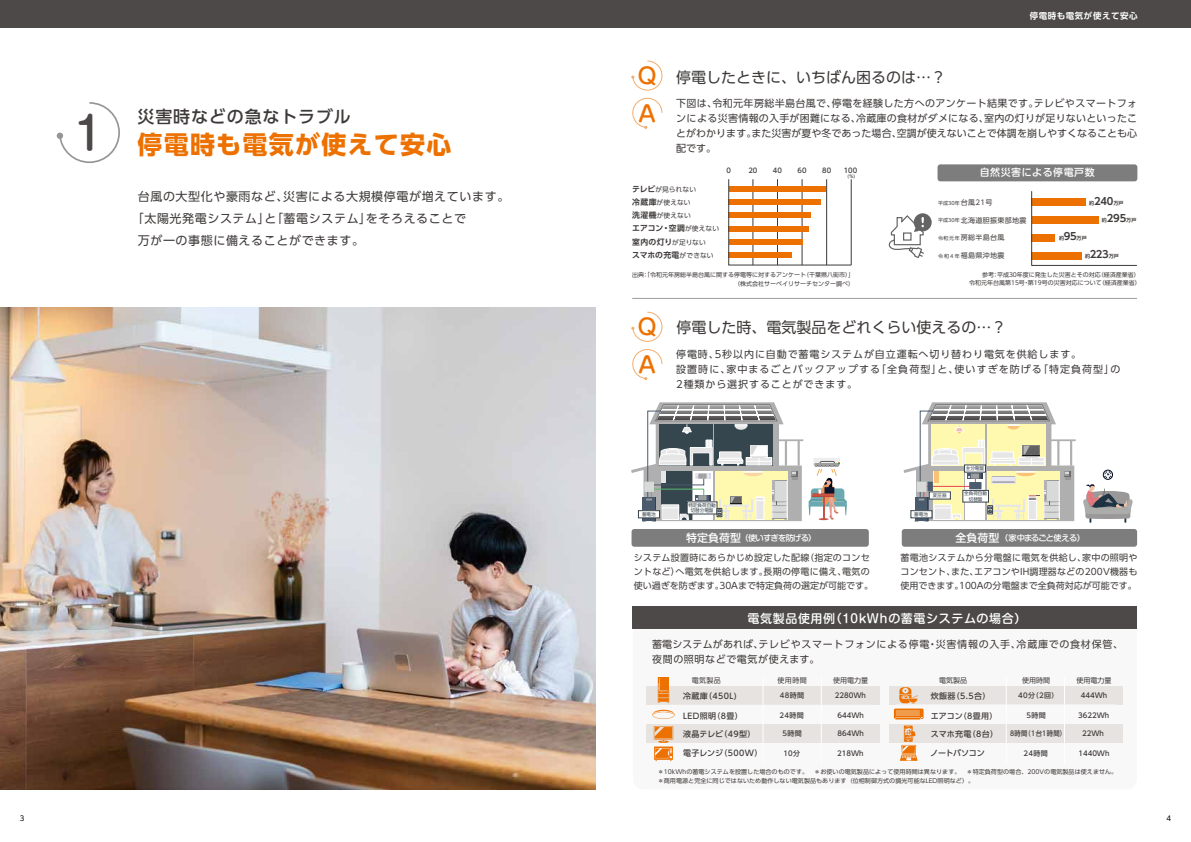
<style>
.page{position:relative;width:1191px;height:842px;background:#fff}
.page>*{position:absolute;margin:0;border:0;box-sizing:border-box;transform-origin:0 0}
.t1{font:500 44.2px "Shin M Go Pro";color:#4c4948}
.t2{font:700 25px "UD Shin Go Pro";letter-spacing:.05em;color:#ed7100}
.t3{font:500 21.7px "Shin M Go Pro";color:#ed7100}
.t4{font:500 17px "UD Shin Go Pro";letter-spacing:.05em;color:#3e3a39}
.t5{font:15px "UD Shin Go Pro";color:#3e3a39}
.t6{font:12px "UD Shin Go Pro";letter-spacing:.05em;color:#3e3a39}
.t7{font:500 12px "Shin M Go Pro";letter-spacing:.05em;color:#fff}
.t8{font:10px/15px "UD Shin Go Pro";letter-spacing:.07em;color:#3e3a39;text-align:justify}
.t9{font:10px/15px "UD Shin Go Pro";letter-spacing:.09em;color:#3e3a39}
.t10{font:500 10px "Shin M Go Pro";letter-spacing:.05em;color:#fff}
.t11{font:9px/14px "UD Shin Go Pro";letter-spacing:.02em;color:#3e3a39;text-align:justify}
.t12{font:700 8.5px "UD Shin Go Pro De";letter-spacing:.06em;color:#fff}
.t13{font:500 8.2px "Shin M Go Pro";letter-spacing:-.085em;color:#fff}
.t14{font:500 8px "UD Shin Go Pro";letter-spacing:.05em;color:#3e3a39}
.t15{font:500 8px "UD Shin Go Pro";letter-spacing:-.015em;color:#3e3a39}
.t16{font:700 7.9px/13.3px "UD Shin Go Pro De";color:#3e3a39}
.t17{font:7.1px "UD Shin Go Pro";color:#000}
.t18{font:500 7px "UD Shin Go Pro";color:#3e3a39}
.t19{font:7px "UD Shin Go Pro";letter-spacing:.05em;color:#3e3a39}
.t20{font:500 7px "UD Shin Go Pro";letter-spacing:.05em;color:#3e3a39;scale:.9 1}
.t21{font:500 6.8px "UD Shin Go Pro";letter-spacing:.015em;color:#3e3a39}
.t22{font:6.7px/13.2px "UD Shin Go Pro";letter-spacing:.01em;color:#3e3a39}
.t23{font:6px/9px "UD Shin Go Pro";letter-spacing:.005em;color:#3e3a39;text-align:right}
.t24{font:700 5px "UD Shin Go Pro De";letter-spacing:.015em;color:#3e3a39}
.t25{font:5px "UD Shin Go Pro";color:#3e3a39}
.t26{font:4.6px/5.5px "UD Shin Go Pro";color:#364249;text-align:center}
.t27{font:500 4.5px "UD Shin Go Pro";color:#3e3a39}
.s1{font-family:"Shin M Go Pro";font-weight:500;font-size:21.7px;color:#ed7100}
.s2{font-family:"UD Shin Go Pro De";font-weight:700;font-size:7.9px}
.s3{font-family:"UD Shin Go Pro";font-weight:400;font-size:6.7px}
.s4{font-size:7px}
.s5{font-size:10px}
.s6{font-size:5px}
.s7{font-size:11px}
</style>
<div class="page">
<img style="left:0;top:308px;width:595px;height:481px">
<div style="left:0;top:0;width:1191px;height:28px;background:#4c4948"></div>
<svg style="left:646px;top:677px;width:477px;height:66px"></svg>
<svg style="left:59px;top:102px;width:61px;height:62px"></svg>
<div style="left:57px;top:132px;width:6px;height:7px;background:#969697;border-radius:50%"></div>
<svg style="left:631px;top:60px;width:32px;height:31px"></svg>
<svg style="left:632px;top:97px;width:31px;height:32px"></svg>
<svg style="left:888px;top:213px;width:43px;height:45px"></svg>
<svg style="left:728px;top:179px;width:124px;height:87px"></svg>
<hr style="left:632px;top:298px;width:505px;height:1px;background:#9d9d9e">
<div style="left:646px;top:686px;width:234px;height:18px;background:#e7e3e0"></div>
<div style="left:646px;top:705px;width:234px;height:19px;background:#f9f8f8;border-radius:9px"></div>
<div style="left:646px;top:724px;width:234px;height:18px;background:#e7e3e0"></div>
<div style="left:646px;top:744px;width:234px;height:19px;background:#f9f8f8;border-radius:9px"></div>
<svg style="left:654px;top:726px;width:19px;height:35px"></svg>
<svg style="left:652px;top:710px;width:22px;height:9px"></svg>
<svg style="left:658px;top:677px;width:12px;height:26px"></svg>
<div style="left:889px;top:686px;width:233px;height:18px;background:#e7e3e0"></div>
<div style="left:889px;top:704px;width:233px;height:20px;background:#f9f8f8;border-radius:9px"></div>
<div style="left:889px;top:724px;width:233px;height:18px;background:#e7e3e0"></div>
<div style="left:889px;top:744px;width:233px;height:19px;background:#f9f8f8;border-radius:9px"></div>
<svg style="left:900px;top:725px;width:17px;height:36px"></svg>
<svg style="left:894px;top:687px;width:29px;height:32px"></svg>
<div style="left:632px;top:606px;width:505px;height:23px;background:#4c4948"></div>
<hr style="left:762px;top:677px;width:1px;height:86px;background:#fff">
<hr style="left:820px;top:677px;width:1px;height:86px;background:#fff">
<hr style="left:1005px;top:677px;width:1px;height:86px;background:#fff">
<hr style="left:1064px;top:677px;width:1px;height:86px;background:#fff">
<div style="left:937px;top:164px;width:200px;height:17px;background:#7d7d7d;border-radius:3px"></div>
<svg style="left:1031px;top:191px;width:106px;height:75px"></svg>
<svg style="left:631px;top:311px;width:32px;height:31px"></svg>
<svg style="left:632px;top:349px;width:31px;height:31px"></svg>
<svg style="left:631px;top:402px;width:215px;height:120px"></svg>
<svg style="left:1083px;top:484px;width:50px;height:39px"></svg>
<div style="left:1103px;top:470px;width:9px;height:10px;border:1px solid #030918;border-radius:50%"></div>
<svg style="left:1104px;top:471px;width:7px;height:7px"></svg>
<svg style="left:903px;top:402px;width:172px;height:120px"></svg>
<div style="left:901px;top:529px;width:236px;height:18px;background:#7d7d7d;border-radius:3px"></div>
<div style="left:631px;top:529px;width:238px;height:18px;background:#7d7d7d;border-radius:3px"></div>
<h1 class="t1" style="left:75px;top:98px;width:29px">1</h1>
<h3 class="t4" style="left:137px;top:103px;width:215px">災害時などの急なトラブル</h3>
<h2 class="t2" style="left:137px;top:124px;width:315px">停電時も電気が使えて安心</h2>
<h3 class="t6" style="left:138px;top:187px;width:373px">台風の大型化や豪雨など、災害による大規模停電が増えています。</h3>
<h3 class="t6" style="left:132px;top:209px;width:336px">「太陽光発電システム」と「蓄電システム」をそろえることで</h3>
<h3 class="t6" style="left:138px;top:231px;width:228px">万が一の事態に備えることができます。</h3>
<h3 class="t12" style="left:1030px;top:9px;width:109px">停電時も電気が使えて安心</h3>
<h3 class="t5" style="left:637px;top:65px;width:310px"><span class="s1">Q</span> 停電したときに、いちばん困るのは…？</h3>
<h3 class="t3" style="left:638px;top:96px;width:19px">A</h3>
<h3 class="t8" style="left:676px;top:95px;width:462px">下図は、令和元年房総半島台風で、停電を経験した方へのアンケート結果です。テレビやスマートフォンによる災害情報の入手が困難になる、冷蔵庫の食材がダメになる、室内の灯りが足りないといったことがわかります。また災害が夏や冬であった場合、空調が使えないことで体調を崩しやすくなることも心配です。</h3>
<p class="t27" style="left:847px;top:173px;width:9px">(％)</p>
<p class="t21" style="left:726px;top:165px;width:6px">0</p>
<p class="t21" style="left:748px;top:165px;width:11px">20</p>
<p class="t21" style="left:773px;top:165px;width:11px">40</p>
<p class="t21" style="left:797px;top:165px;width:11px">60</p>
<p class="t21" style="left:822px;top:165px;width:11px">80</p>
<p class="t21" style="left:844px;top:165px;width:15px">100</p>
<h3 class="t10" style="left:979px;top:164px;width:116px">自然災害による停電戸数</h3>
<p class="t22" style="left:632px;top:182px;width:65px"><span class="s2">テレビ</span>が見られない<span class="s2">冷蔵庫</span>が使えない<span class="s2">洗濯機</span>が使えない</p>
<h3 class="t16" style="left:632px;top:222px;width:88px">エアコン・空調<span class="s3">が使えない</span>室内の灯り<span class="s3">が足りない<br></span>スマホの充電<span class="s3">ができない</span></h3>
<p class="t25" style="left:938px;top:199px;width:56px">平成30年<span class="s4">台風21号</span></p>
<p class="t24" style="left:1089px;top:199px;width:36px">約<span class="s5">240</span>万戸</p>
<p class="t19" style="left:938px;top:215px;width:90px"><span class="s6">平成30年</span>北海道胆振東部地震</p>
<p class="t24" style="left:1101px;top:216px;width:36px">約<span class="s5">295</span>万戸</p>
<p class="t19" style="left:938px;top:232px;width:68px"><span class="s6">令和元年</span>房総半島台風</p>
<p class="t24" style="left:1059px;top:234px;width:29px">約<span class="s5">95</span>万戸</p>
<p class="t19" style="left:938px;top:250px;width:68px"><span class="s6">令和 4 年</span>福島県沖地震</p>
<p class="t24" style="left:1085px;top:252px;width:35px">約<span class="s5">223</span>万戸</p>
<p class="t23" style="left:632px;top:270px;width:223px">出典：「令和元年房総半島台風に関する停電等に対するアンケート（千葉県八街市）」（株式会社サーベイリサーチセンター調べ）</p>
<p class="t23" style="left:969px;top:270px;width:173px;line-height:8.5px">参考：平成30年度に発生した災害とその対応（経済産業省）<br>令和元年台風第15号・第19号の災害対応について（経済産業省）</p>
<h3 class="t5" style="left:637px;top:315px;width:370px"><span class="s1">Q</span> 停電した時、電気製品をどれくらい使えるの…？</h3>
<h3 class="t9" style="left:676px;top:346px;width:446px">停電時、5秒以内に自動で蓄電システムが自立運転へ切り替わり電気を供給します。<br>設置時に、家中まるごとバックアップする「全負荷型」と、使いすぎを防げる「特定負荷型」の<br>2種類から選択することができます。</h3>
<h3 class="t3" style="left:638px;top:347px;width:19px">A</h3>
<p class="t26" style="left:642px;top:511px;width:15px">蓄電池</p>
<p class="t26" style="left:688px;top:502px;width:29px">特定負荷自動切替分電盤</p>
<p class="t26" style="left:965px;top:466px;width:20px">主分電盤</p>
<p class="t26" style="left:933px;top:492px;width:15px">変圧器</p>
<p class="t26" style="left:964px;top:491px;width:24px">全負荷自動切替盤</p>
<p class="t26" style="left:914px;top:511px;width:15px">蓄電池</p>
<h3 class="t13" style="left:686px;top:531px;width:132px"><span class="s7">特定負荷型</span>（使いすぎを防げる）</h3>
<h3 class="t13" style="left:955px;top:531px;width:131px"><span class="s7">全負荷型</span>（家中まるごと使える）</h3>
<h3 class="t11" style="left:634px;top:550px;width:241px;text-align:left">システム設置時にあらかじめ設定した配線（指定のコンセントなど）へ電気を供給します。長期の停電に備え、電気の使い過ぎを防ぎます。30Aまで特定負荷の選定が可能です。</h3>
<h3 class="t11" style="left:900px;top:550px;width:238px">蓄電池システムから分電盤に電気を供給し、家中の照明やコンセント、また、エアコンやIH調理器などの200V機器も使用できます。100Aの分電盤まで全負荷対応が可能です。</h3>
<h3 class="t7" style="left:747px;top:609px;width:280px">電気製品使用例（10kWhの蓄電システムの場合）</h3>
<h3 class="t8" style="left:652px;top:636px;width:472px">蓄電システムがあれば、テレビやスマートフォンによる停電・災害情報の入手、冷蔵庫での食材保管、夜間の照明などで電気が使えます。</h3>
<p class="t19" style="left:692px;top:674px;width:31px">電気製品</p>
<p class="t19" style="left:777px;top:674px;width:31px">使用時間</p>
<h3 class="t14" style="left:683px;top:689px;width:55px">冷蔵庫（450L)</h3>
<h3 class="t14" style="left:683px;top:709px;width:61px">LED照明（8畳）</h3>
<h3 class="t14" style="left:683px;top:727px;width:74px">液晶テレビ（49型）</h3>
<h3 class="t14" style="left:683px;top:746px;width:81px">電子レンジ（500W）</h3>
<p class="t18" style="left:780px;top:690px;width:26px">48時間</p>
<p class="t18" style="left:779px;top:709px;width:26px">24時間</p>
<p class="t18" style="left:782px;top:728px;width:21px">5時間</p>
<p class="t18" style="left:783px;top:747px;width:18px">10分</p>
<p class="t19" style="left:833px;top:674px;width:36px">使用電力量</p>
<p class="t18" style="left:835px;top:690px;width:33px">2280Wh</p>
<p class="t18" style="left:837px;top:709px;width:28px">644Wh</p>
<p class="t18" style="left:837px;top:728px;width:28px">864Wh</p>
<p class="t18" style="left:837px;top:747px;width:28px">218Wh</p>
<p class="t19" style="left:939px;top:674px;width:29px">電気製品</p>
<h3 class="t14" style="left:930px;top:689px;width:61px">炊飯器（5.5合）</h3>
<h3 class="t14" style="left:930px;top:709px;width:68px">エアコン（8畳用）</h3>
<h3 class="t14" style="left:930px;top:727px;width:69px">スマホ充電（8台）</h3>
<h3 class="t15" style="left:930px;top:747px;width:56px">ノートパソコン</h3>
<p class="t19" style="left:1022px;top:674px;width:29px">使用時間</p>
<p class="t18" style="left:1018px;top:690px;width:42px">40分（2回）</p>
<p class="t18" style="left:1026px;top:709px;width:21px">5時間</p>
<p class="t20" style="left:1010px;top:728px;width:64px">8時間（1台1時間）</p>
<p class="t18" style="left:1023px;top:747px;width:26px">24時間</p>
<p class="t19" style="left:1076px;top:674px;width:36px">使用電力量</p>
<p class="t18" style="left:1080px;top:690px;width:28px">444Wh</p>
<p class="t18" style="left:1078px;top:709px;width:33px">3622Wh</p>
<p class="t18" style="left:1082px;top:728px;width:23px">22Wh</p>
<p class="t18" style="left:1078px;top:747px;width:33px">1440Wh</p>
<p class="t23" style="left:658px;top:767px;width:461px;text-align:left">＊10kWhの蓄電システムを設置した場合のものです。　＊お使いの電気製品によって使用時間は異なります。　＊特定負荷型の場合、200Vの電気製品は使えません。＊商用電源と完全に同じではないため動作しない電気製品もあります（位相制御方式の調光可能なLED照明など）。</p>
<p class="t17" style="left:20px;top:813px;width:6px">3</p>
<p class="t17" style="left:1166px;top:813px;width:6px">4</p>
</div>
